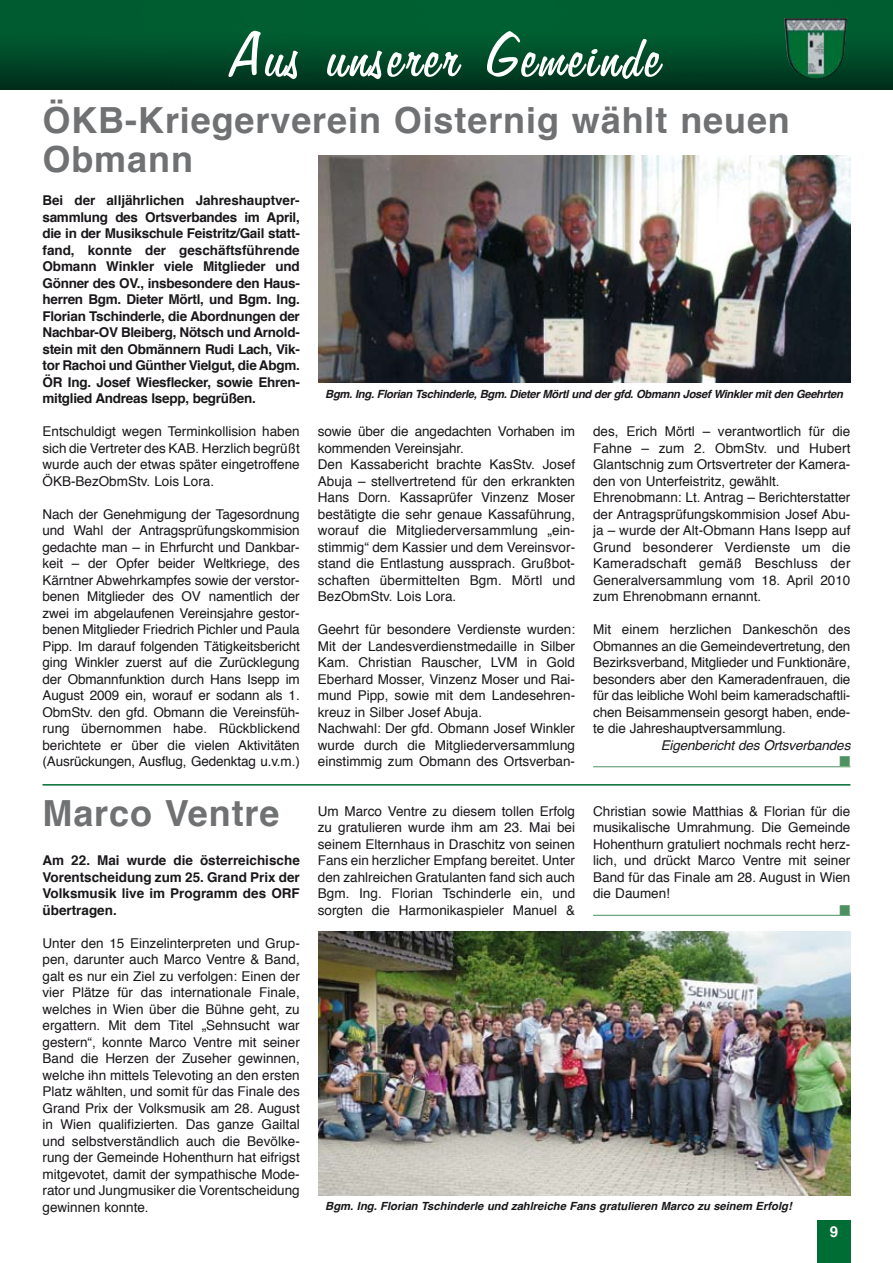
<style>
.page{position:relative;width:893px;height:1263px;background:#fff}
.page>*{position:absolute;margin:0;border:0;box-sizing:border-box;transform-origin:0 0}
.t1{font:72px "Freehand 575 BT Regular B";letter-spacing:.05em;color:#fff}
.t2{font:700 36px/39px "Helvetica";letter-spacing:.025em;color:#707173}
.t3{font:700 15px "Helvetica";color:#fff}
.t4{font:14.25px "Zapf Dingbats ITC";color:#4f9061}
.t5{font:13.5px/16.5px "Helvetica";color:#1a171b;text-align:justify}
.t6{font:700 13.5px/16.5px "Helvetica";letter-spacing:-.02em;color:#1a171b;text-align:justify}
.t7{font:italic 13.5px "Helvetica";letter-spacing:-.01em;color:#1a171b}
.t8{font:italic 700 11.25px "Helvetica";letter-spacing:-.03em;color:#1a171b}
.t9{font:italic 700 11.25px "Helvetica";color:#1a171b}
</style>
<div class="page">
<div style="left:817px;top:1220px;width:33px;height:43px;background:#006d34"></div>
<img style="left:0;top:0;width:893px;height:89px">
<img style="left:784px;top:18px;width:63px;height:62px">
<hr style="left:593px;top:766px;width:257px;height:1px;background:#4f9061">
<img style="left:319px;top:156px;width:531px;height:227px">
<hr style="left:593px;top:915px;width:257px;height:1px;background:#4f9061">
<img style="left:319px;top:931px;width:531px;height:264px">
<hr style="left:43px;top:784px;width:807px;height:1px;background:#006d34">
<h1 class="t1" style="left:231px;top:18px;width:432px">Aus unserer Gemeinde</h1>
<h2 class="t2" style="left:43px;top:102px;width:749px">ÖKB-Kriegerverein Oisternig wählt neuen<br>Obmann</h2>
<p class="t6" style="left:43px;top:192px;width:259px">Bei der alljährlichen Jahreshauptver&shy;sammlung des Ortsverbandes im April, die in der Musikschule Feistritz/Gail statt&shy;fand, konnte der geschäftsführende Obmann Winkler viele Mitglieder und Gönner des OV., insbesondere den Haus&shy;herren Bgm. Dieter Mörtl, und Bgm. Ing.<br>Florian Tschinderle, die Abordnungen der Nachbar-OV Bleiberg, Nötsch und Arnold&shy;stein mit den Obmännern Rudi Lach, Vik&shy;tor Rachoi und Günther Vielgut, die Abgm.<br>ÖR Ing. Josef Wiesflecker, sowie Ehren&shy;mitglied Andreas Isepp, begrüßen.</p>
<p class="t5" style="left:43px;top:424px;width:259px">Entschuldigt wegen Terminkollision haben sich die Vertreter des KAB. Herzlich begrüßt wurde auch der etwas später eingetroffene ÖKB-BezObmStv. Lois Lora.</p>
<p class="t5" style="left:43px;top:506px;width:259px">Nach der Genehmigung der Tagesordnung und Wahl der Antragsprüfungskommision gedachte man – in Ehrfurcht und Dankbar&shy;keit – der Opfer beider Weltkriege, des Kärntner Abwehrkampfes sowie der verstor&shy;benen Mitglieder des OV namentlich der zwei im abgelaufenen Vereinsjahre gestor&shy;benen Mitglieder Friedrich Pichler und Paula Pipp. Im darauf folgenden Tätigkeitsbericht ging Winkler zuerst auf die Zurücklegung der Obmannfunktion durch Hans Isepp im August 2009 ein, worauf er sodann als 1.<br>ObmStv. den gfd. Obmann die Vereinsfüh&shy;rung übernommen habe. Rückblickend berichtete er über die vielen Aktivitäten (Ausrückungen, Ausflug, Gedenktag u.v.m.)</p>
<p class="t8" style="left:325px;top:385px;width:519px">Bgm. Ing. Florian Tschinderle, Bgm. Dieter Mörtl und der gfd. Obmann Josef Winkler mit den Geehrten</p>
<p class="t5" style="left:593px;top:424px;width:259px;text-align:left">des, Erich Mörtl – verantwortlich für die Fahne – zum 2. ObmStv. und Hubert Glantschnig zum Ortsvertreter der Kamera&shy;den von Unterfeistritz, gewählt.<br>Ehrenobmann: Lt. Antrag – Berichterstatter der Antragsprüfungskommision Josef Abu&shy;ja – wurde der Alt-Obmann Hans Isepp auf Grund besonderer Verdienste um die Kameradschaft gemäß Beschluss der Generalversammlung vom 18. April 2010 zum Ehrenobmann ernannt.</p>
<p class="t5" style="left:593px;top:622px;width:259px">Mit einem herzlichen Dankeschön des Obmannes an die Gemeindevertretung, den Bezirksverband, Mitglieder und Funktionäre, besonders aber den Kameradenfrauen, die für das leibliche Wohl beim kameradschaftli&shy;chen Beisammensein gesorgt haben, ende&shy;te die Jahreshauptversammlung.</p>
<p class="t7" style="left:661px;top:734px;width:191px">Eigenbericht des Ortsverbandes</p>
<p class="t4" style="left:840px;top:755px;width:12px">■</p>
<p class="t5" style="left:318px;top:424px;width:259px;text-align:left">sowie über die angedachten Vorhaben im kommenden Vereinsjahr.<br>Den Kassabericht brachte KasStv. Josef Abuja – stellvertretend für den erkrankten Hans Dorn. Kassaprüfer Vinzenz Moser bestätigte die sehr genaue Kassaführung, worauf die Mitgliederversammlung „ein&shy;stimmig“ dem Kassier und dem Vereinsvor&shy;stand die Entlastung aussprach. Grußbot&shy;schaften übermittelten Bgm. Mörtl und BezObmStv. Lois Lora.</p>
<p class="t5" style="left:318px;top:622px;width:259px;text-align:left">Geehrt für besondere Verdienste wurden:<br>Mit der Landesverdienstmedaille in Silber Kam. Christian Rauscher, LVM in Gold Eberhard Mosser, Vinzenz Moser und Rai&shy;mund Pipp, sowie mit dem Landesehren&shy;kreuz in Silber Josef Abuja.<br>Nachwahl: Der gfd. Obmann Josef Winkler wurde durch die Mitgliederversammlung einstimmig zum Obmann des Ortsverban-</p>
<h2 class="t2" style="left:43px;top:795px;width:238px">Marco Ventre</h2>
<p class="t6" style="left:43px;top:852px;width:259px">Am 22. Mai wurde die österreichische Vorentscheidung zum 25. Grand Prix der Volksmusik live im Programm des ORF übertragen.</p>
<p class="t5" style="left:43px;top:935px;width:259px">Unter den 15 Einzelinterpreten und Grup&shy;pen, darunter auch Marco Ventre &amp; Band, galt es nur ein Ziel zu verfolgen: Einen der vier Plätze für das internationale Finale, welches in Wien über die Bühne geht, zu ergattern. Mit dem Titel „Sehnsucht war gestern“, konnte Marco Ventre mit seiner Band die Herzen der Zuseher gewinnen, welche ihn mittels Televoting an den ersten Platz wählten, und somit für das Finale des Grand Prix der Volksmusik am 28. August in Wien qualifizierten. Das ganze Gailtal und selbstverständlich auch die Bevölke&shy;rung der Gemeinde Hohenthurn hat eifrigst mitgevotet, damit der sympathische Mode&shy;rator und Jungmusiker die Vorentscheidung gewinnen konnte.</p>
<p class="t5" style="left:318px;top:803px;width:259px">Um Marco Ventre zu diesem tollen Erfolg zu gratulieren wurde ihm am 23. Mai bei seinem Elternhaus in Draschitz von seinen Fans ein herzlicher Empfang bereitet. Unter den zahlreichen Gratulanten fand sich auch Bgm. Ing. Florian Tschinderle ein, und sorgten die Harmonikaspieler Manuel &amp;</p>
<p class="t5" style="left:593px;top:803px;width:259px">Christian sowie Matthias &amp; Florian für die musikalische Umrahmung. Die Gemeinde Hohenthurn gratuliert nochmals recht herz&shy;lich, und drückt Marco Ventre mit seiner Band für das Finale am 28. August in Wien die Daumen!</p>
<p class="t4" style="left:840px;top:903px;width:12px">■</p>
<p class="t9" style="left:325px;top:1197px;width:468px">Bgm. Ing. Florian Tschinderle und zahlreiche Fans gratulieren Marco zu seinem Erfolg!</p>
<p class="t3" style="left:830px;top:1219px;width:10px">9</p>
</div>
